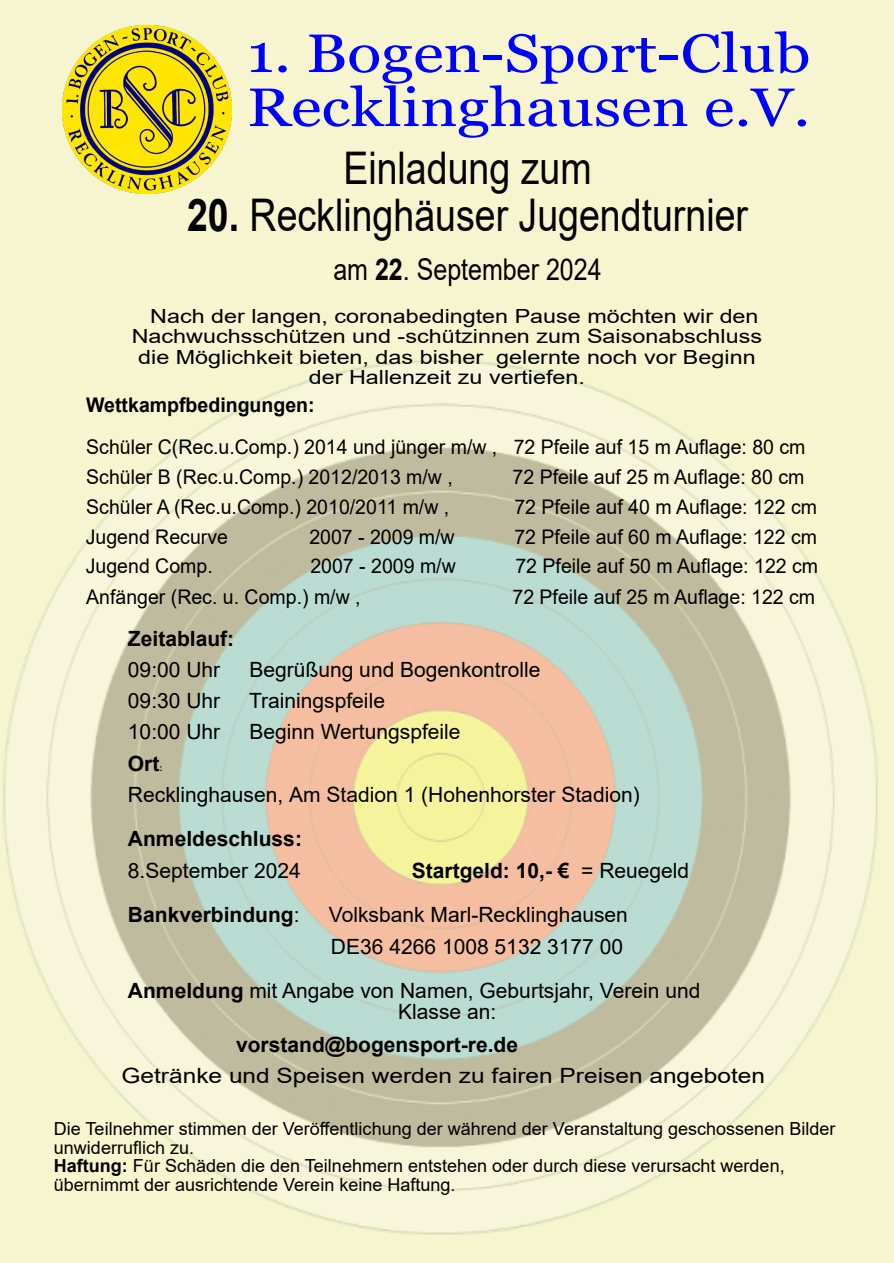
<style>
.page{position:relative;width:894px;height:1263px;background:#fff}
.page>*{position:absolute;margin:0;border:0;box-sizing:border-box;transform-origin:0 0}
.t1{font:54px/54px "Georgia";color:#00f;scale:1.16 1}
.t2{font:45px "Arial";color:#000;scale:.83 1}
.t3{font:30px "Arial";color:#000;scale:.83 1}
.t4{font:21px/32.5px "Arial";color:#000}
.t5{font:700 21px "Arial";color:#000}
.t6{font:21px "Arial";color:#000;scale:1.16 1}
.t7{font:20.25px/30.2px "Arial";color:#000}
.t8{font:700 20.25px "Arial";color:#000}
.t9{font:19.5px "Arial";color:#000;scale:1.2 1}
.t10{font:18px/18.6px "Arial";color:#000}
.t11{font:700 9px "Arial";color:#000}
.s1{font-weight:700}
.s2{font-weight:400}
</style>
<div class="page">
<div style="left:0;top:0;width:893px;height:1263px;background:#f6f5cf"></div>
<img style="left:2px;top:359px;width:876px;height:876px">
<img style="left:63px;top:25px;width:168px;height:168px">
<h1 class="t1" style="left:247px;top:30px;width:487px">1. Bogen-Sport-Club<br>Recklinghausen e.V.</h1>
<h2 class="t2" style="left:343px;top:151px;width:300px">Einladung zum</h2>
<h2 class="t2" style="left:187px;top:198px;width:677px"><span class="s1">20.</span> Recklinghäuser Jugendturnier</h2>
<h3 class="t3" style="left:333px;top:258px;width:325px">am <span class="s1">22</span>. September 2024</h3>
<p class="t9" style="left:150px;top:309px;width:508px">Nach der langen, coronabedingten Pause möchten wir den</p>
<p class="t9" style="left:132px;top:329px;width:526px">Nachwuchsschützen und -schützinnen zum Saisonabschluss</p>
<p class="t9" style="left:138px;top:349px;width:516px">die Möglichkeit bieten, das bisher gelernte noch vor Beginn</p>
<p class="t9" style="left:309px;top:369px;width:232px">der Hallenzeit zu vertiefen.</p>
<p class="t8" style="left:86px;top:397px;width:230px">Wettkampfbedingungen:</p>
<p class="t7" style="left:86px;top:433px;width:720px">Schüler C(Rec.u.Comp.) 2014 und jünger m/w , 72 Pfeile auf 15 m Auflage: 80 cm<br>Schüler B (Rec.u.Comp.) 2012/2013 m/w ,</p>
<p class="t7" style="left:512px;top:463px;width:293px">72 Pfeile auf 25 m Auflage: 80 cm</p>
<p class="t7" style="left:86px;top:494px;width:364px">Schüler A (Rec.u.Comp.) 2010/2011 m/w ,</p>
<p class="t7" style="left:514px;top:494px;width:304px">72 Pfeile auf 40 m Auflage: 122 cm</p>
<p class="t7" style="left:86px;top:523px;width:144px">Jugend Recurve</p>
<p class="t7" style="left:309px;top:523px;width:147px">2007 - 2009 m/w</p>
<p class="t7" style="left:514px;top:523px;width:304px">72 Pfeile auf 60 m Auflage: 122 cm</p>
<p class="t7" style="left:86px;top:553px;width:128px">Jugend Comp.</p>
<p class="t7" style="left:310px;top:553px;width:147px">2007 - 2009 m/w</p>
<p class="t7" style="left:515px;top:553px;width:304px">72 Pfeile auf 50 m Auflage: 122 cm</p>
<p class="t7" style="left:86px;top:584px;width:276px">Anfänger (Rec. u. Comp.) m/w ,</p>
<p class="t7" style="left:512px;top:584px;width:304px">72 Pfeile auf 25 m Auflage: 122 cm</p>
<p class="t5" style="left:128px;top:631px;width:108px">Zeitablauf:</p>
<p class="t4" style="left:128px;top:655px;width:94px">09:00 Uhr</p>
<p class="t4" style="left:249px;top:655px;width:292px">Begrüßung und Bogenkontrolle</p>
<p class="t4" style="left:128px;top:686px;width:94px">09:30 Uhr</p>
<p class="t4" style="left:249px;top:686px;width:137px">Trainingspfeile</p>
<p class="t4" style="left:128px;top:717px;width:94px">10:00 Uhr</p>
<p class="t4" style="left:249px;top:717px;width:212px">Beginn Wertungspfeile</p>
<p class="t5" style="left:128px;top:756px;width:33px">Ort</p>
<p class="t11" style="left:159px;top:765px;width:4px">:</p>
<p class="t4" style="left:128px;top:781px;width:513px">Recklinghausen, Am Stadion 1 (Hohenhorster Stadion)</p>
<p class="t5" style="left:128px;top:830px;width:175px">Anmeldeschluss:</p>
<p class="t4" style="left:128px;top:857px;width:174px">8.September 2024</p>
<p class="t5" style="left:411px;top:863px;width:279px">Startgeld: 10,- € <span class="s2">= Reuegeld</span></p>
<p class="t5" style="left:128px;top:906px;width:173px">Bankverbindung<span class="s2">:</span></p>
<p class="t4" style="left:329px;top:900px;width:300px">Volksbank Marl-Recklinghausen<br>DE36 4266 1008 5132 3177 00</p>
<p class="t4" style="left:398px;top:981px;width:303px;line-height:21.8px;text-indent:-270px"><span class="s1">Anmeldung</span> mit Angabe von Namen, Geburtsjahr, Verein und<br>Klasse an:</p>
<p class="t5" style="left:236px;top:1037px;width:283px">vorstand@bogensport-re.de</p>
<p class="t6" style="left:121px;top:1068px;width:556px">Getränke und Speisen werden zu fairen Preisen angeboten</p>
<p class="t10" style="left:54px;top:1121px;width:782px">Die Teilnehmer stimmen der Veröffentlichung der während der Veranstaltung geschossenen Bilder unwiderruflich zu.<br><span class="s1">Haftung:</span> Für Schäden die den Teilnehmern entstehen oder durch diese verursacht werden, übernimmt der ausrichtende Verein keine Haftung.</p>
</div>
